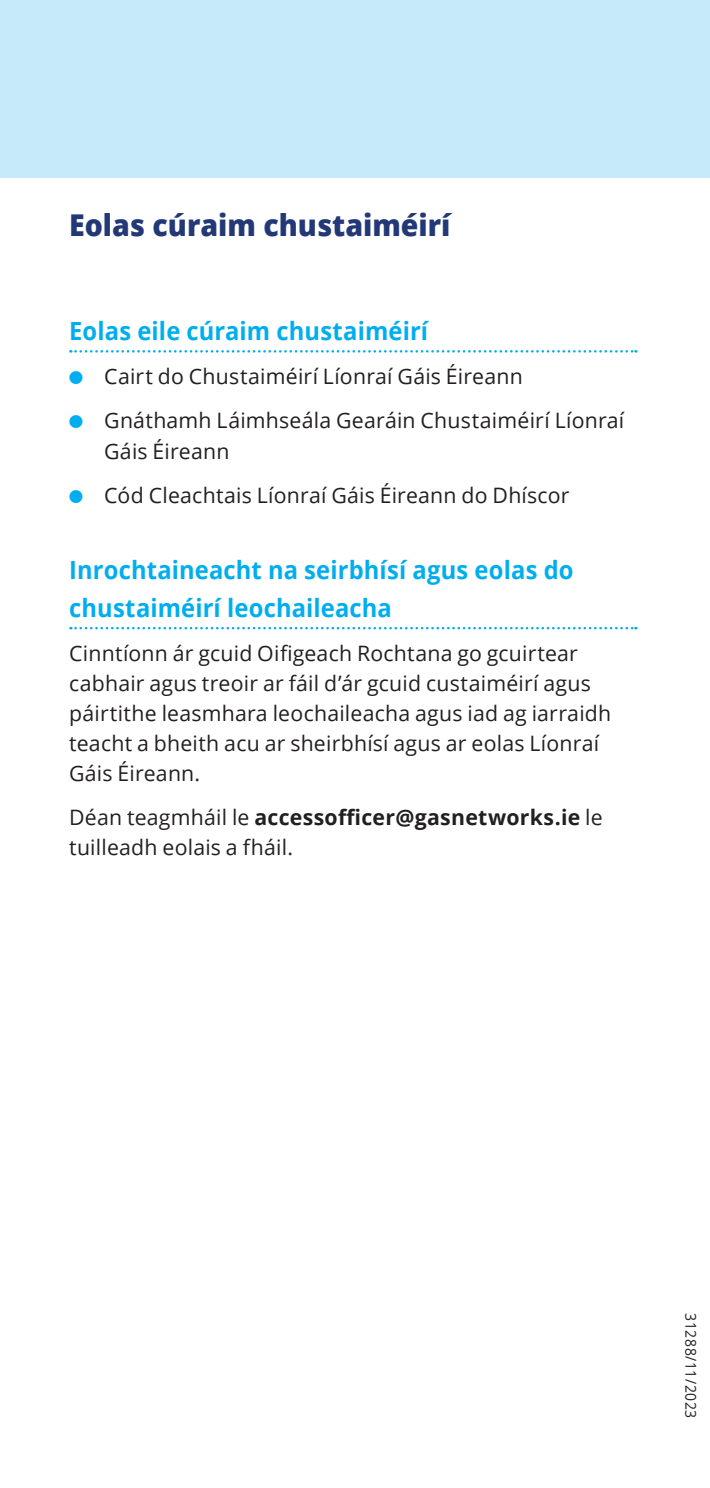
<style>
.page{position:relative;width:710px;height:1488px;background:#fff}
.page>*{position:absolute;margin:0;border:0;box-sizing:border-box;transform-origin:0 0}
.t1{font:800 30px "Open Sans";color:#233977;scale:.95 1}
.t2{font:700 25px/37.5px "Open Sans";letter-spacing:.005em;color:#00aeef;scale:.95 1}
.t3{font:21.25px/30px "Open Sans";letter-spacing:.01em;color:#231f20}
.t4{font:15px "Open Sans";letter-spacing:.04em;color:#231f20;scale:.93 1}
.s1{font-family:"Monotype Sorts";font-size:17.5px;color:#00aeef}
.s2{font-weight:700}
</style>
<div class="page">
<svg style="left:70px;top:350px;width:566px;height:2px"></svg>
<svg style="left:70px;top:627px;width:566px;height:2px"></svg>
<div style="left:0;top:0;width:709px;height:177px;background:#c6eafa"></div>
<h1 class="t1" style="left:69px;top:202px;width:403px">Eolas cúraim chustaiméirí</h1>
<p class="t2" style="left:69px;top:311px;width:379px">Eolas eile cúraim chustaiméirí</p>
<p class="t3" style="left:69px;top:354px;width:556px;line-height:44.2px"><span class="s1">l</span> Cairt do Chustaiméirí Líonraí Gáis Éireann<br><span class="s1">l</span> Gnáthamh Láimhseála Gearáin Chustaiméirí Líonraí</p>
<p class="t3" style="left:69px;top:428px;width:501px;line-height:44.2px;text-indent:35px">Gáis Éireann<br><span class="s1">l</span> Cód Cleachtais Líonraí Gáis Éireann do Dhíscor</p>
<p class="t2" style="left:69px;top:551px;width:532px">Inrochtaineacht na seirbhísí agus eolas do chustaiméirí leochaileacha</p>
<p class="t3" style="left:69px;top:638px;width:543px">Cinntíonn ár gcuid Oifigeach Rochtana go gcuirtear cabhair agus treoir ar fáil d’ár gcuid custaiméirí agus páirtithe leasmhara leochaileacha agus iad ag iarraidh teacht a bheith acu ar sheirbhísí agus ar eolas Líonraí Gáis Éireann.</p>
<p class="t3" style="left:69px;top:802px;width:535px">Déan teagmháil le <span class="s2">accessofficer@gasnetworks.ie</span> le tuilleadh eolais a fháil.</p>
<p class="t4" style="left:700px;top:1313px;width:114px;rotate:90deg">31288/11/2023</p>
</div>
